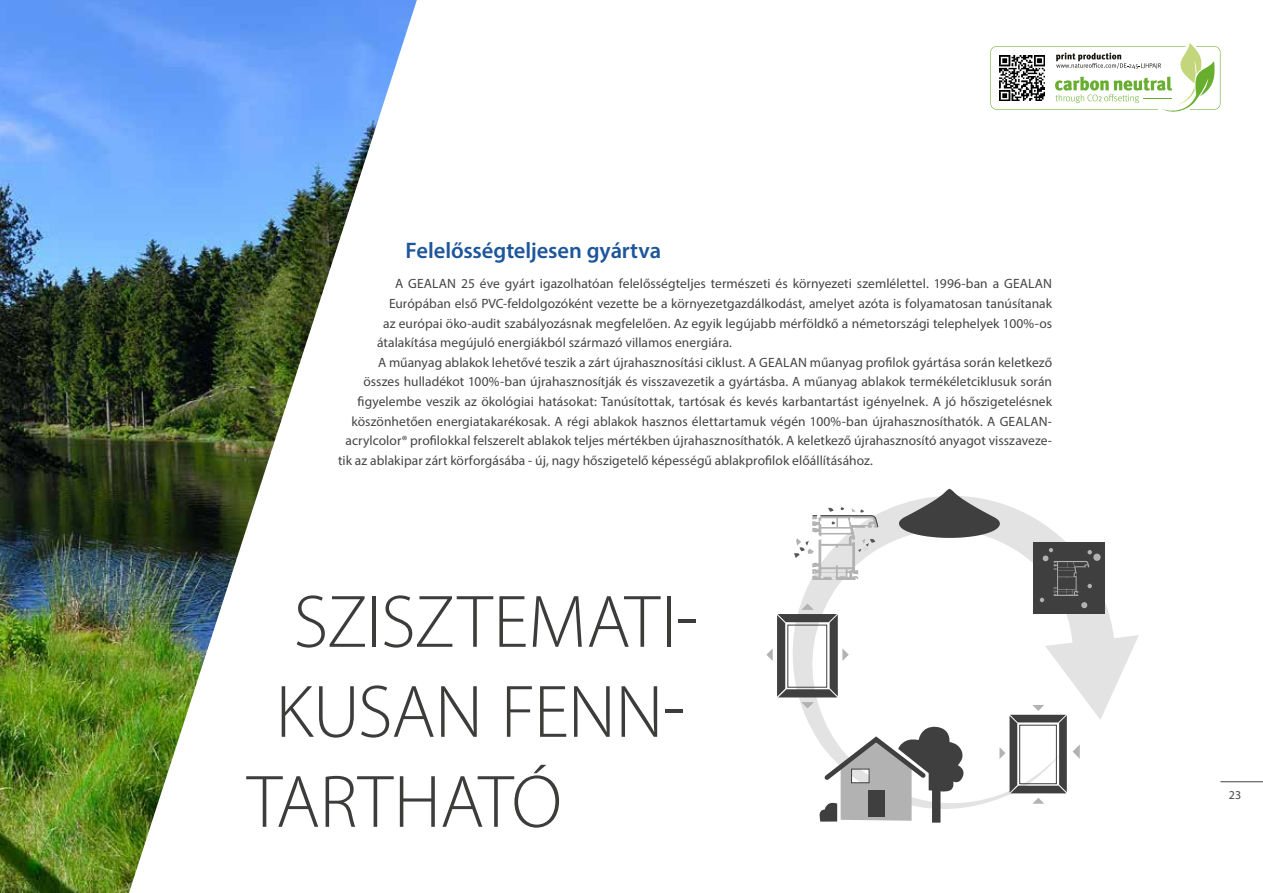
<style>
.page{position:relative;width:1263px;height:893px;background:#fff}
.page>*{position:absolute;margin:0;border:0;box-sizing:border-box;transform-origin:0 0}
.t1{font:300 75px "Myriad Pro";letter-spacing:-.01em;color:#3c3c3b}
.t2{font:600 22.5px "Myriad Pro";letter-spacing:-.005em;color:#1d569b}
.t3{font:13.5px "Myriad Pro";letter-spacing:.005em;color:#454444}
.t4{font:12px "Myriad Pro";color:#454444}
</style>
<div class="page">
<img style="left:0;top:0;width:417px;height:893px">
<svg style="left:990px;top:43px;width:230px;height:69px"></svg>
<hr style="left:1220px;top:781px;width:43px;height:1px;background:#454444">
<svg style="left:801px;top:488px;width:338px;height:319px"></svg>
<svg style="left:899px;top:489px;width:101px;height:49px"></svg>
<div style="left:1033px;top:542px;width:72px;height:72px;background:#3f3f3f"></div>
<div style="left:1093px;top:554px;width:7px;height:7px;background:#b3b2b2;border-radius:50%"></div>
<svg style="left:1040px;top:548px;width:52px;height:60px"></svg>
<svg style="left:766px;top:604px;width:83px;height:104px"></svg>
<svg style="left:999px;top:705px;width:81px;height:99px"></svg>
<svg style="left:817px;top:725px;width:149px;height:98px"></svg>
<div style="left:851px;top:769px;width:18px;height:14px;border:1px solid #3f3f3f"></div>
<div style="left:868px;top:790px;width:16px;height:26px;background:#3f3f3f"></div>
<svg style="left:794px;top:507px;width:85px;height:74px"></svg>
<h2 class="t2" style="left:405px;top:236px;width:257px">Felelősségteljesen gyártva</h2>
<p class="t3" style="left:395px;top:275px;width:658px">A GEALAN 25 éve gyárt igazolhatóan felelősségteljes természeti és környezeti szemlélettel. 1996-ban a GEALAN</p>
<p class="t3" style="left:389px;top:295px;width:665px">Európában első PVC-feldolgozóként vezette be a környezetgazdálkodást, amelyet azóta is folyamatosan tanúsítanak</p>
<p class="t3" style="left:383px;top:315px;width:671px">az európai öko-audit szabályozásnak megfelelően. Az egyik legújabb mérföldkő a németországi telephelyek 100%-os</p>
<p class="t3" style="left:377px;top:334px;width:357px">átalakítása megújuló energiákból származó villamos energiára.</p>
<p class="t3" style="left:378px;top:354px;width:675px">A műanyag ablakok lehetővé teszik a zárt újrahasznosítási ciklust. A GEALAN műanyag profilok gyártása során keletkező</p>
<p class="t3" style="left:363px;top:374px;width:690px">összes hulladékot 100%-ban újrahasznosítják és visszavezetik a gyártásba. A műanyag ablakok termékéletciklusuk során</p>
<p class="t3" style="left:357px;top:393px;width:696px">figyelembe veszik az ökológiai hatásokat: Tanúsítottak, tartósak és kevés karbantartást igényelnek. A jó hőszigetelésnek</p>
<p class="t3" style="left:352px;top:413px;width:702px">köszönhetően energiatakarékosak. A régi ablakok hasznos élettartamuk végén 100%-ban újrahasznosíthatók. A GEALAN-</p>
<p class="t3" style="left:346px;top:432px;width:708px">acrylcolor® profilokkal felszerelt ablakok teljes mértékben újrahasznosíthatók. A keletkező újrahasznosító anyagot visszaveze-</p>
<p class="t3" style="left:338px;top:452px;width:536px">tik az ablakipar zárt körforgásába - új, nagy hőszigetelő képességű ablakprofilok előállításához.</p>
<h1 class="t1" style="left:294px;top:577px;width:406px">SZISZTEMATI-</h1>
<h1 class="t1" style="left:276px;top:667px;width:412px">KUSAN FENN-</h1>
<h1 class="t1" style="left:247px;top:757px;width:316px">TARTHATÓ</h1>
<p class="t4" style="left:1229px;top:788px;width:14px">23</p>
</div>
